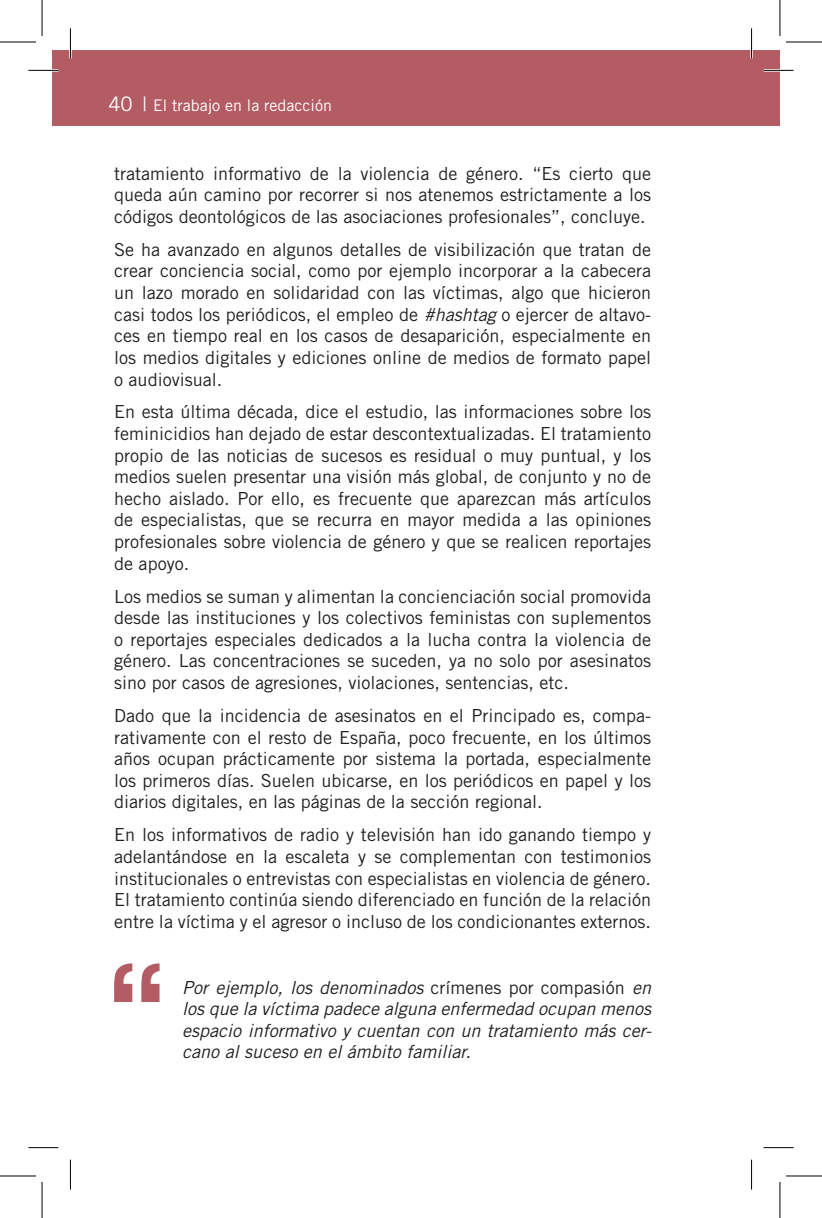
<style>
.page{position:relative;width:822px;height:1218px;background:#fff}
.page>*{position:absolute;margin:0;border:0;box-sizing:border-box;transform-origin:0 0}
.t1{font:18px/21.6px "Trade Gothic LT Std";color:#231f20;text-align:justify}
.t2{font:italic 18px/21.6px "Trade Gothic LT Std";color:#231f20;text-align:justify}
.t3{font:16px "Trade Gothic LT Std";color:#fff}
.s1{font-size:20px}
.s2{font-style:italic}
.s3{font-style:normal}
</style>
<div class="page">
<div style="left:52px;top:51px;width:727px;height:75px;background:#b45c63"></div>
<svg style="left:114px;top:963px;width:45px;height:39px"></svg>
<hr style="left:28px;top:69px;width:30px;height:3px;background:#fff">
<hr style="left:763px;top:69px;width:30px;height:3px;background:#fff">
<hr style="left:69px;top:28px;width:3px;height:30px;background:#fff">
<hr style="left:749px;top:28px;width:3px;height:30px;background:#fff">
<hr style="left:28px;top:70px;width:30px;height:1px;background:#000">
<hr style="left:763px;top:70px;width:30px;height:1px;background:#000">
<hr style="left:28px;top:1147px;width:30px;height:1px;background:#000">
<hr style="left:763px;top:1147px;width:30px;height:1px;background:#000">
<hr style="left:70px;top:28px;width:1px;height:30px;background:#000">
<hr style="left:70px;top:1160px;width:1px;height:30px;background:#000">
<hr style="left:750px;top:28px;width:1px;height:30px;background:#000">
<hr style="left:750px;top:1160px;width:1px;height:30px;background:#000">
<hr style="left:0;top:42px;width:36px;height:1px;background:#000">
<hr style="left:785px;top:42px;width:36px;height:1px;background:#000">
<hr style="left:0;top:1176px;width:36px;height:1px;background:#000">
<hr style="left:785px;top:1176px;width:36px;height:1px;background:#000">
<hr style="left:42px;top:0;width:1px;height:36px;background:#000">
<hr style="left:42px;top:1182px;width:1px;height:36px;background:#000">
<hr style="left:779px;top:0;width:1px;height:36px;background:#000">
<hr style="left:779px;top:1182px;width:1px;height:36px;background:#000">
<p class="t3" style="left:108px;top:95px;width:225px"><span class="s1">40 |</span> El trabajo en la redacción</p>
<p class="t1" style="left:114px;top:162px;width:538px">tratamiento informativo de la violencia de género. “Es cierto que queda aún camino por recorrer si nos atenemos estrictamente a los códigos deontológicos de las asociaciones profesionales”, concluye.</p>
<p class="t1" style="left:114px;top:238px;width:538px">Se ha avanzado en algunos detalles de visibilización que tratan de crear conciencia social, como por ejemplo incorporar a la cabecera un lazo morado en solidaridad con las víctimas, algo que hicieron casi todos los periódicos, el empleo de <span class="s2">#hashtag</span> o ejercer de altavo&shy;ces en tiempo real en los casos de desaparición, especialmente en los medios digitales y ediciones online de medios de formato papel o audiovisual.</p>
<p class="t1" style="left:114px;top:401px;width:538px">En esta última década, dice el estudio, las informaciones sobre los feminicidios han dejado de estar descontextualizadas. El tratamiento propio de las noticias de sucesos es residual o muy puntual, y los medios suelen presentar una visión más global, de conjunto y no de hecho aislado. Por ello, es frecuente que aparezcan más artículos de especialistas, que se recurra en mayor medida a las opiniones profesionales sobre violencia de género y que se realicen reportajes de apoyo.</p>
<p class="t1" style="left:114px;top:585px;width:538px">Los medios se suman y alimentan la concienciación social promovida desde las instituciones y los colectivos feministas con suplementos o reportajes especiales dedicados a la lucha contra la violencia de género. Las concentraciones se suceden, ya no solo por asesinatos sino por casos de agresiones, violaciones, sentencias, etc.</p>
<p class="t1" style="left:114px;top:704px;width:538px">Dado que la incidencia de asesinatos en el Principado es, compa&shy;rativamente con el resto de España, poco frecuente, en los últimos años ocupan prácticamente por sistema la portada, especialmente los primeros días. Suelen ubicarse, en los periódicos en papel y los diarios digitales, en las páginas de la sección regional.</p>
<p class="t1" style="left:114px;top:824px;width:538px">En los informativos de radio y televisión han ido ganando tiempo y adelantándose en la escaleta y se complementan con testimonios institucionales o entrevistas con especialistas en violencia de género.<br>El tratamiento continúa siendo diferenciado en función de la relación entre la víctima y el agresor o incluso de los condicionantes externos.</p>
<p class="t2" style="left:182px;top:977px;width:470px">Por ejemplo, los denominados <span class="s3">crímenes por compasión</span> en los que la víctima padece alguna enfermedad ocupan menos espacio informativo y cuentan con un tratamiento más cer&shy;cano al suceso en el ámbito familiar.</p>
</div>
